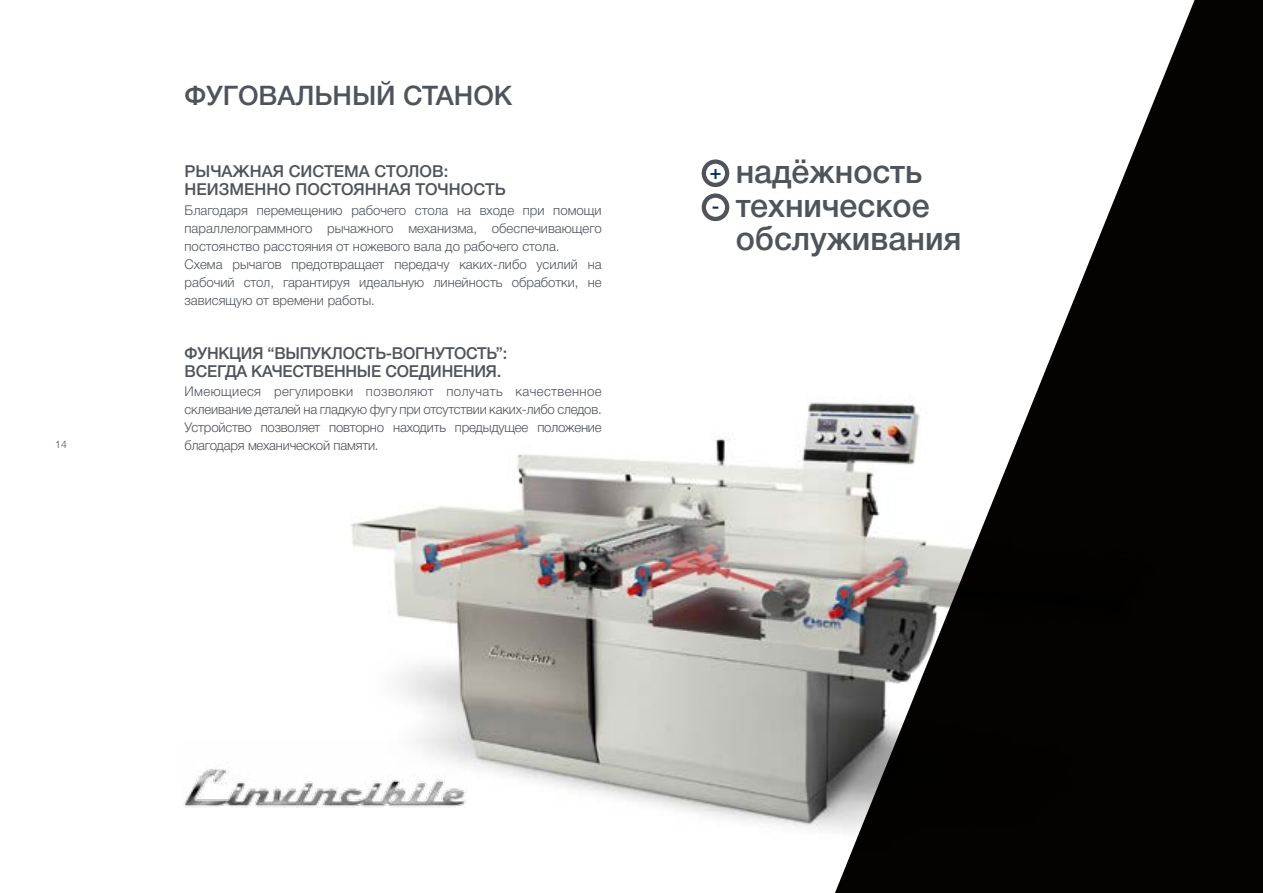
<style>
.page{position:relative;width:1263px;height:893px;background:#fff}
.page>*{position:absolute;margin:0;border:0;box-sizing:border-box;transform-origin:0 0}
.t1{font:500 33px/33.5px "Helvetica Neue Cyr";color:#4f545b}
.t2{font:500 27px "Helvetica Neue Cyr";color:#4f545b}
.t3{font:500 19.5px/34px "Helvetica Neue Cyr";color:#003063}
.t4{font:500 16.5px/18px "Helvetica Neue Cyr";letter-spacing:-.015em;color:#4f545b}
.t5{font:300 13.5px/18px "Helvetica Neue Cyr";color:#4f545b}
.t6{font:300 10.5px "Helvetica Neue Cyr";color:#4f545b}
</style>
<div class="page">
<svg style="left:835px;top:0;width:428px;height:893px"></svg>
<img style="left:351px;top:385px;width:846px;height:465px">
<svg style="left:702px;top:159px;width:27px;height:28px"></svg>
<svg style="left:702px;top:193px;width:27px;height:28px"></svg>
<img style="left:183px;top:740px;width:284px;height:68px">
<p class="t6" style="left:55px;top:438px;width:13px">14</p>
<h2 class="t2" style="left:185px;top:81px;width:329px">ФУГОВАЛЬНЫЙ СТАНОК</h2>
<p class="t4" style="left:185px;top:163px;width:323px">РЫЧАЖНАЯ СИСТЕМА СТОЛОВ:<br>НЕИЗМЕННО ПОСТОЯННАЯ ТОЧНОСТЬ</p>
<p class="t5" style="left:185px;top:201px;width:419px">Благодаря перемещению рабочего стола на входе при помощи параллелограммного рычажного механизма, обеспечивающего постоянство расстояния от ножевого вала до рабочего стола.<br>Схема рычагов предотвращает передачу каких-либо усилий на рабочий стол, гарантируя идеальную линейность обработки, не зависящую от времени работы.</p>
<p class="t4" style="left:185px;top:344px;width:324px">ФУНКЦИЯ “ВЫПУКЛОСТЬ-ВОГНУТОСТЬ”:<br>ВСЕГДА КАЧЕСТВЕННЫЕ СОЕДИНЕНИЯ.</p>
<p class="t5" style="left:185px;top:383px;width:419px;text-align:justify">Имеющиеся регулировки позволяют получать качественное склеивание деталей на гладкую фугу при отсутствии каких-либо следов.<br>Устройство позволяет повторно находить предыдущее положение благодаря механической памяти.</p>
<h3 class="t3" style="left:710px;top:155px;width:13px">+ -</h3>
<h1 class="t1" style="left:736px;top:155px;width:227px">надёжность техническое обслуживания</h1>
</div>
